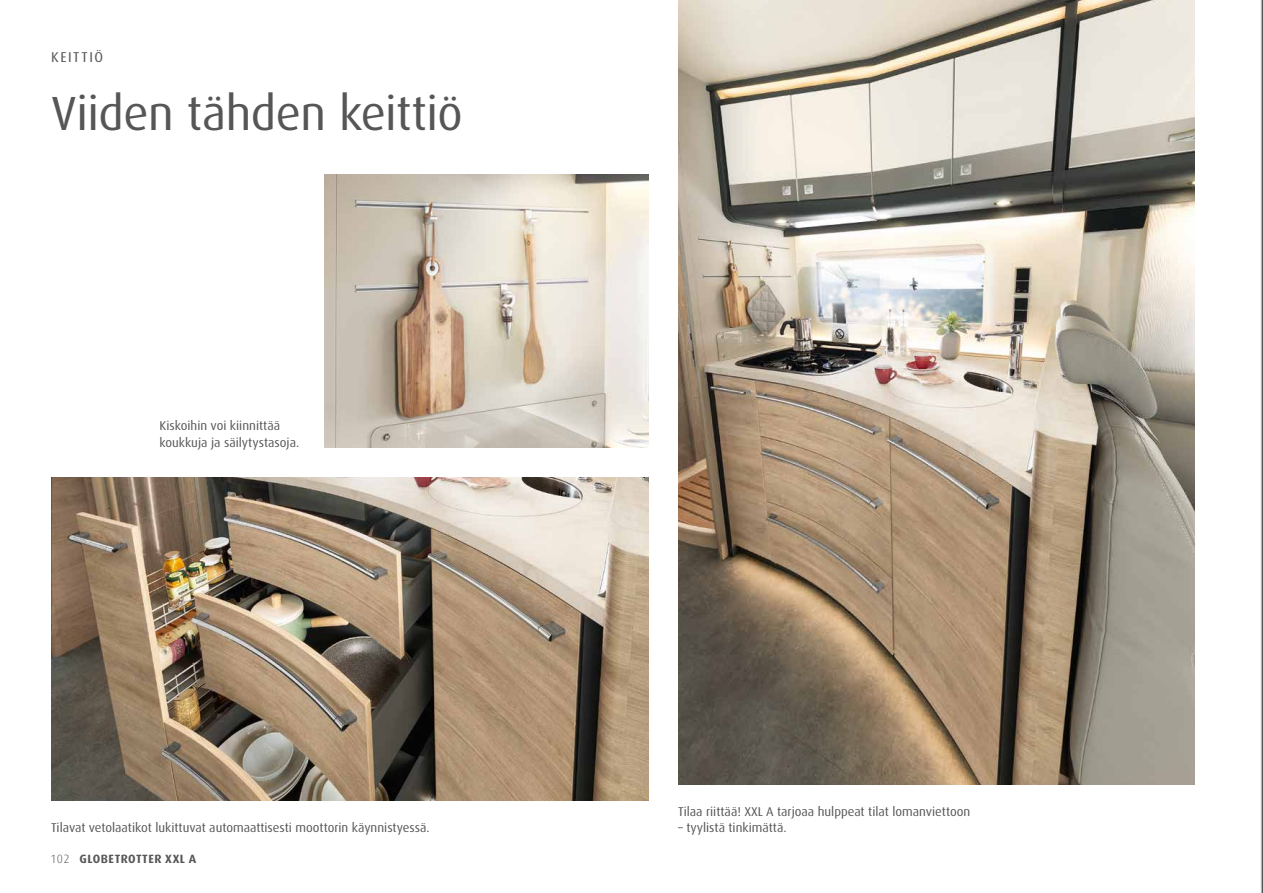
<style>
.page{position:relative;width:1263px;height:893px;background:#fff}
.page>*{position:absolute;margin:0;border:0;box-sizing:border-box;transform-origin:0 0}
.t1{font:48px "Dax OT";letter-spacing:-.01em;color:#565656}
.t2{font:14.25px "Dax OT";letter-spacing:.11em;color:#565656}
.t3{font:12.75px/16.5px "Dax OT";color:#565656}
.t4{font:700 12px "Dax Pro";letter-spacing:.04em;color:#565656}
.s1{font-family:"Dax OT";font-weight:300}
</style>
<div class="page">
<img style="left:325px;top:175px;width:323px;height:273px">
<svg style="left:1261px;top:0;width:2px;height:893px;background:#838383"></svg>
<img style="left:678px;top:0;width:517px;height:784px">
<img style="left:51px;top:477px;width:597px;height:324px">
<p class="t2" style="left:51px;top:48px;width:54px">KEITTIÖ</p>
<h1 class="t1" style="left:51px;top:83px;width:413px">Viiden tähden keittiö</h1>
<p class="t3" style="left:159px;top:417px;width:141px">Kiskoihin voi kiinnittää koukkuja ja säilytystasoja.</p>
<p class="t3" style="left:51px;top:819px;width:380px">Tilavat vetolaatikot lukittuvat automaattisesti moottorin käynnistyessä.</p>
<p class="t4" style="left:51px;top:851px;width:147px"><span class="s1">102</span> GLOBETROTTER XXL A</p>
<p class="t3" style="left:678px;top:803px;width:294px">Tilaa riittää! XXL A tarjoaa hulppeat tilat lomanviettoon</p>
<p class="t3" style="left:678px;top:819px;width:110px">– tyylistä tinkimättä.</p>
</div>
